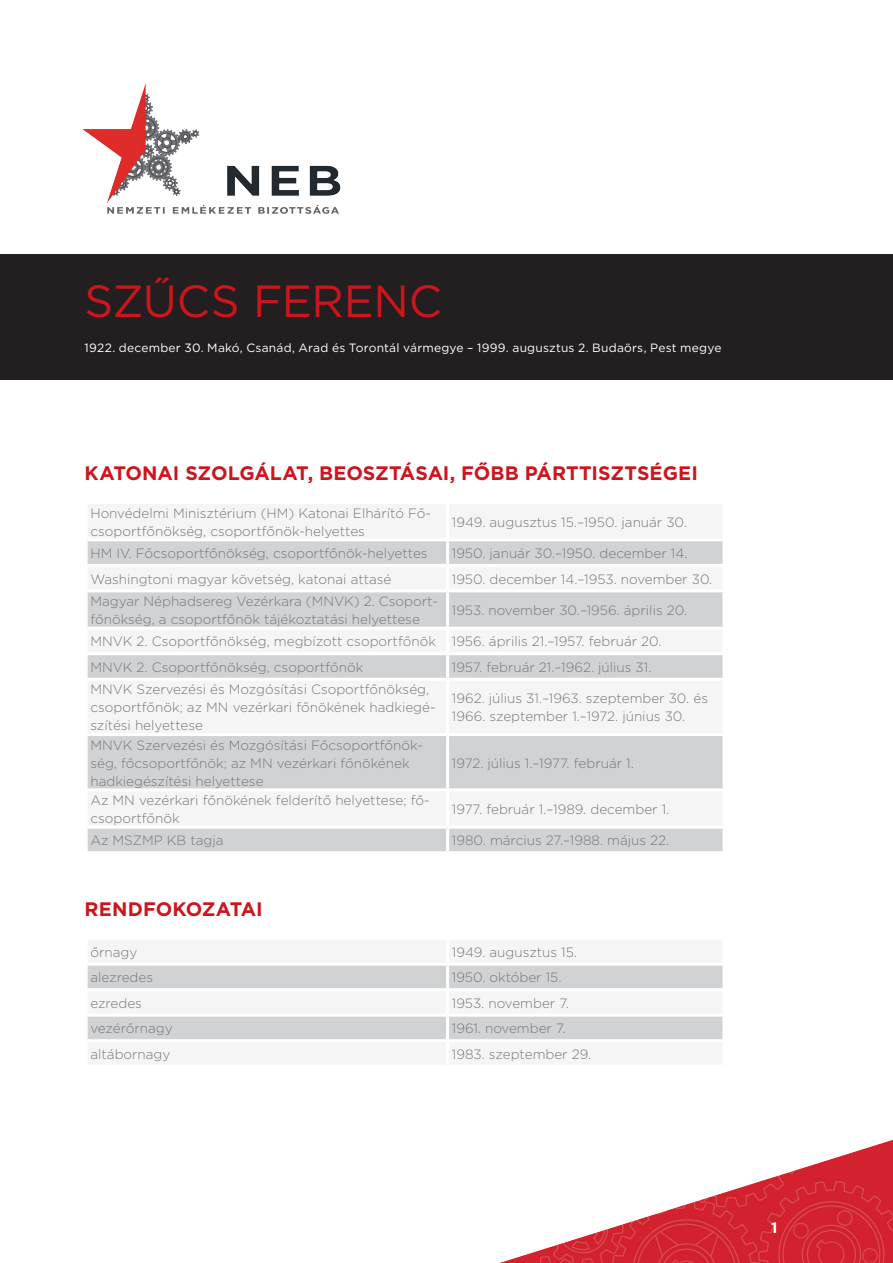
<style>
.page{position:relative;width:893px;height:1263px;background:#fff}
.page>*{position:absolute;margin:0;border:0;box-sizing:border-box;transform-origin:0 0}
.név{font:45px "Gotham";letter-spacing:-.015em;color:#cd151d}
.cím{font:700 19.5px "Gotham";color:#cd151d}
.t1{font:700 15px "Gotham";color:#fff}
.tabla{font:300 13.5px/18px "Gotham";color:#76787b}
.születés{font:12px "Gotham";letter-spacing:.02em;color:#fff}
</style>
<div class="page">
<img style="left:500px;top:1140px;width:393px;height:123px">
<div style="left:0;top:254px;width:893px;height:125px;background:#231f20"></div>
<img style="left:82px;top:83px;width:259px;height:131px">
<svg style="left:88px;top:541px;width:634px;height:310px;fill:#d1d2d4"></svg>
<hr style="left:446px;top:541px;width:3px;height:23px;background:#fff">
<hr style="left:446px;top:567px;width:3px;height:22px;background:#fff">
<hr style="left:446px;top:592px;width:3px;height:35px;background:#fff">
<hr style="left:446px;top:630px;width:3px;height:22px;background:#fff">
<hr style="left:446px;top:655px;width:3px;height:23px;background:#fff">
<hr style="left:446px;top:681px;width:3px;height:52px;background:#fff">
<hr style="left:446px;top:736px;width:3px;height:52px;background:#fff">
<hr style="left:446px;top:791px;width:3px;height:35px;background:#fff">
<hr style="left:446px;top:829px;width:3px;height:22px;background:#fff">
<hr style="left:85px;top:564px;width:363px;height:3px;background:#fff">
<hr style="left:448px;top:564px;width:277px;height:3px;background:#fff">
<hr style="left:85px;top:589px;width:363px;height:3px;background:#fff">
<hr style="left:448px;top:589px;width:277px;height:3px;background:#fff">
<hr style="left:85px;top:627px;width:363px;height:3px;background:#fff">
<hr style="left:448px;top:627px;width:277px;height:3px;background:#fff">
<hr style="left:85px;top:652px;width:363px;height:3px;background:#fff">
<hr style="left:448px;top:652px;width:277px;height:3px;background:#fff">
<hr style="left:85px;top:678px;width:363px;height:3px;background:#fff">
<hr style="left:448px;top:678px;width:277px;height:3px;background:#fff">
<hr style="left:85px;top:733px;width:363px;height:3px;background:#fff">
<hr style="left:448px;top:733px;width:277px;height:3px;background:#fff">
<hr style="left:85px;top:788px;width:363px;height:3px;background:#fff">
<hr style="left:448px;top:788px;width:277px;height:3px;background:#fff">
<hr style="left:85px;top:826px;width:363px;height:3px;background:#fff">
<hr style="left:448px;top:826px;width:277px;height:3px;background:#fff">
<svg style="left:88px;top:966px;width:634px;height:73px;fill:#d1d2d4"></svg>
<hr style="left:446px;top:966px;width:3px;height:22px;background:#fff">
<hr style="left:446px;top:991px;width:3px;height:23px;background:#fff">
<hr style="left:446px;top:1017px;width:3px;height:22px;background:#fff">
<hr style="left:85px;top:988px;width:363px;height:3px;background:#fff">
<hr style="left:448px;top:988px;width:277px;height:3px;background:#fff">
<hr style="left:85px;top:1014px;width:363px;height:3px;background:#fff">
<hr style="left:448px;top:1014px;width:277px;height:3px;background:#fff">
<p class="név" style="left:85px;top:272px;width:359px">SZŰCS FERENC</p>
<p class="születés" style="left:85px;top:340px;width:638px">1922. december 30. Makó, Csanád, Arad és Torontál vármegye – 1999. augusztus 2. Budaörs, Pest megye</p>
<p class="cím" style="left:85px;top:460px;width:615px">KATONAI SZOLGÁLAT, BEOSZTÁSAI, FŐBB PÁRTTISZTSÉGEI</p>
<p class="tabla" style="left:90px;top:503px;width:342px">Honvédelmi Minisztérium (HM) Katonai Elhárító Fő&shy;csoportfőnökség, csoportfőnök-helyettes</p>
<p class="tabla" style="left:452px;top:512px;width:237px">1949. augusztus 15.–1950. január 30.</p>
<p class="tabla" style="left:90px;top:544px;width:339px">HM IV. Főcsoportfőnökség, csoportfőnök-helyettes</p>
<p class="tabla" style="left:452px;top:544px;width:237px">1950. január 30.–1950. december 14.</p>
<p class="tabla" style="left:90px;top:569px;width:303px">Washingtoni magyar követség, katonai attasé</p>
<p class="tabla" style="left:452px;top:569px;width:262px">1950. december 14.–1953. november 30.</p>
<p class="tabla" style="left:90px;top:592px;width:349px">Magyar Néphadsereg Vezérkara (MNVK) 2. Csoport&shy;főnökség, a csoportfőnök tájékoztatási helyettese</p>
<p class="tabla" style="left:452px;top:601px;width:237px">1953. november 30.–1956. április 20.</p>
<p class="tabla" style="left:90px;top:632px;width:347px">MNVK 2. Csoportfőnökség, megbízott csoportfőnök</p>
<p class="tabla" style="left:452px;top:632px;width:211px">1956. április 21.–1957. február 20.</p>
<p class="tabla" style="left:90px;top:658px;width:274px">MNVK 2. Csoportfőnökség, csoportfőnök</p>
<p class="tabla" style="left:452px;top:658px;width:201px">1957. február 21.–1962. július 31.</p>
<p class="tabla" style="left:90px;top:680px;width:347px">MNVK Szervezési és Mozgósítási Csoportfőnökség, csoportfőnök; az MN vezérkari főnökének hadkiegé&shy;szítési helyettese</p>
<p class="tabla" style="left:452px;top:689px;width:258px">1962. július 31.–1963. szeptember 30. és<br>1966. szeptember 1.–1972. június 30.</p>
<p class="tabla" style="left:90px;top:735px;width:334px">MNVK Szervezési és Mozgósítási Főcsoportfőnök&shy;ség, főcsoportfőnök; az MN vezérkari főnökének hadkiegészítési helyettese</p>
<p class="tabla" style="left:452px;top:753px;width:183px">1972. július 1.–1977. február 1.</p>
<p class="tabla" style="left:90px;top:791px;width:341px">Az MN vezérkari főnökének felderítő helyettese; fő&shy;csoportfőnök</p>
<p class="tabla" style="left:452px;top:800px;width:219px">1977. február 1.–1989. december 1.</p>
<p class="tabla" style="left:90px;top:831px;width:135px">Az MSZMP KB tagja</p>
<p class="tabla" style="left:452px;top:831px;width:219px">1980. március 27.–1988. május 22.</p>
<p class="cím" style="left:85px;top:896px;width:179px">RENDFOKOZATAI</p>
<p class="tabla" style="left:90px;top:943px;width:48px">őrnagy</p>
<p class="tabla" style="left:452px;top:943px;width:127px">1949. augusztus 15.</p>
<p class="tabla" style="left:90px;top:968px;width:64px">alezredes</p>
<p class="tabla" style="left:452px;top:968px;width:111px">1950. október 15.</p>
<p class="tabla" style="left:90px;top:994px;width:53px">ezredes</p>
<p class="tabla" style="left:452px;top:994px;width:119px">1953. november 7.</p>
<p class="tabla" style="left:90px;top:1019px;width:84px">vezérőrnagy</p>
<p class="tabla" style="left:452px;top:1019px;width:115px">1961. november 7.</p>
<p class="tabla" style="left:90px;top:1045px;width:82px">altábornagy</p>
<p class="tabla" style="left:452px;top:1045px;width:141px">1983. szeptember 29.</p>
<p class="t1" style="left:771px;top:1218px;width:8px">1</p>
</div>
